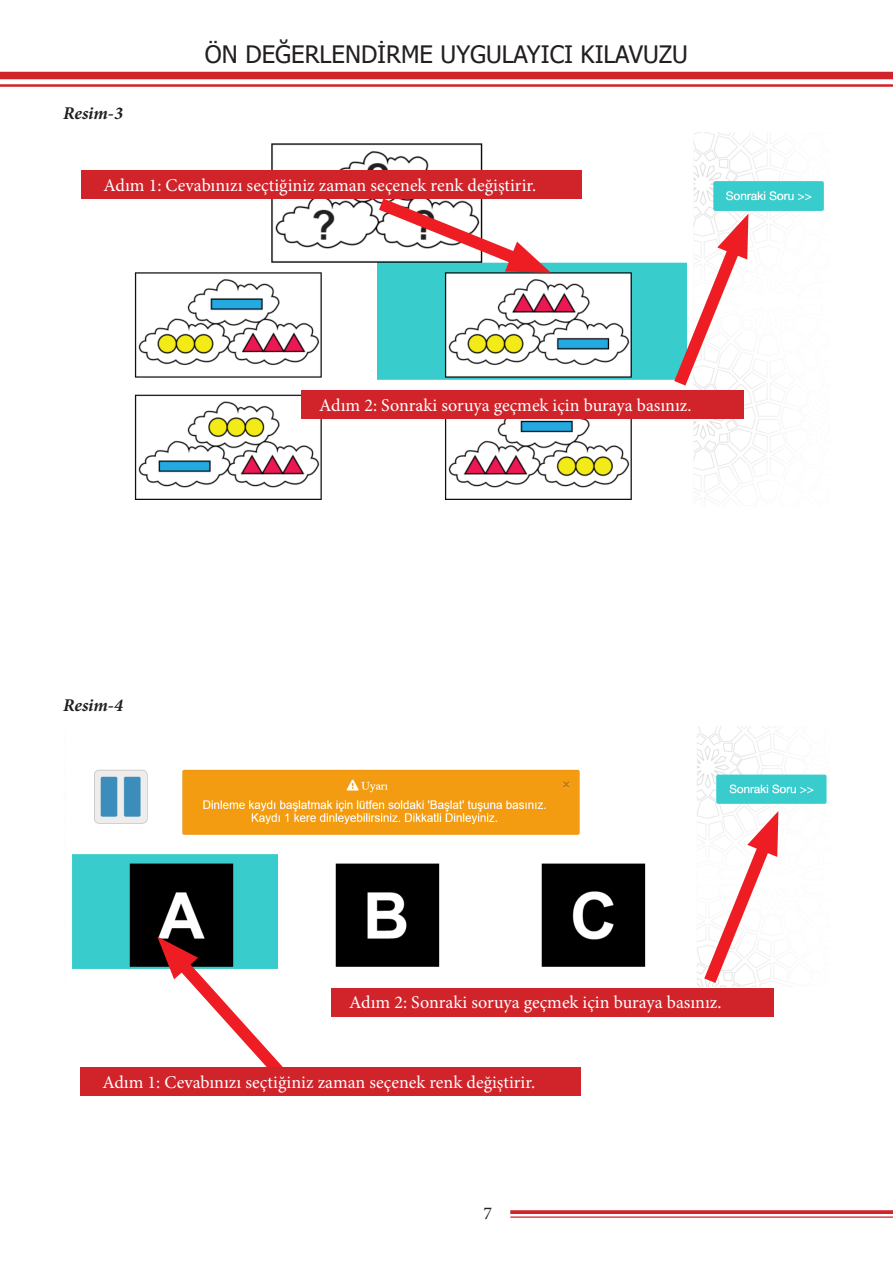
<style>
.page{position:relative;width:893px;height:1263px;background:#fff}
.page>*{position:absolute;margin:0;border:0;box-sizing:border-box;transform-origin:0 0}
.t1{font:24px "Tahoma";color:#231f20}
.t2{font:18px "Minion Pro";color:#fff}
.t3{font:italic 700 18px "Minion Pro";color:#231f20}
.t4{font:18px "Minion Pro";color:#231f20}
</style>
<div class="page">
<div style="left:0;top:72px;width:893px;height:7px;background:#d1232a"></div>
<hr style="left:0;top:84px;width:893px;height:3px;background:#d1232a">
<svg style="left:510px;top:1210px;width:383px;height:4px;fill:#d1242b"></svg>
<hr style="left:510px;top:1216px;width:383px;height:2px;background:#d1232a">
<img style="left:81px;top:133px;width:743px;height:367px">
<img style="left:72px;top:726px;width:755px;height:256px">
<div style="left:82px;top:170px;width:500px;height:29px;background:#d1232a"></div>
<div style="left:301px;top:390px;width:443px;height:29px;background:#d1232a"></div>
<svg style="left:664px;top:214px;width:87px;height:185px"></svg>
<svg style="left:366px;top:199px;width:185px;height:76px"></svg>
<svg style="left:157px;top:936px;width:140px;height:131px"></svg>
<svg style="left:694px;top:811px;width:87px;height:176px"></svg>
<div style="left:81px;top:1067px;width:500px;height:29px;background:#d1232a"></div>
<div style="left:331px;top:988px;width:443px;height:28px;background:#d1232a"></div>
<p class="t3" style="left:63px;top:101px;width:61px">Resim-3</p>
<h1 class="t1" style="left:205px;top:38px;width:485px">ÖN DEĞERLENDİRME UYGULAYICI KILAVUZU</h1>
<p class="t2" style="left:104px;top:173px;width:434px">Adım 1: Cevabınızı seçtiğiniz zaman seçenek renk değiştirir.</p>
<p class="t3" style="left:63px;top:692px;width:61px">Resim-4</p>
<p class="t2" style="left:319px;top:393px;width:374px">Adım 2: Sonraki soruya geçmek için buraya basınız.</p>
<p class="t2" style="left:349px;top:990px;width:374px">Adım 2: Sonraki soruya geçmek için buraya basınız.</p>
<p class="t2" style="left:102px;top:1070px;width:434px">Adım 1: Cevabınızı seçtiğiniz zaman seçenek renk değiştirir.</p>
<p class="t4" style="left:483px;top:1201px;width:10px">7</p>
</div>
